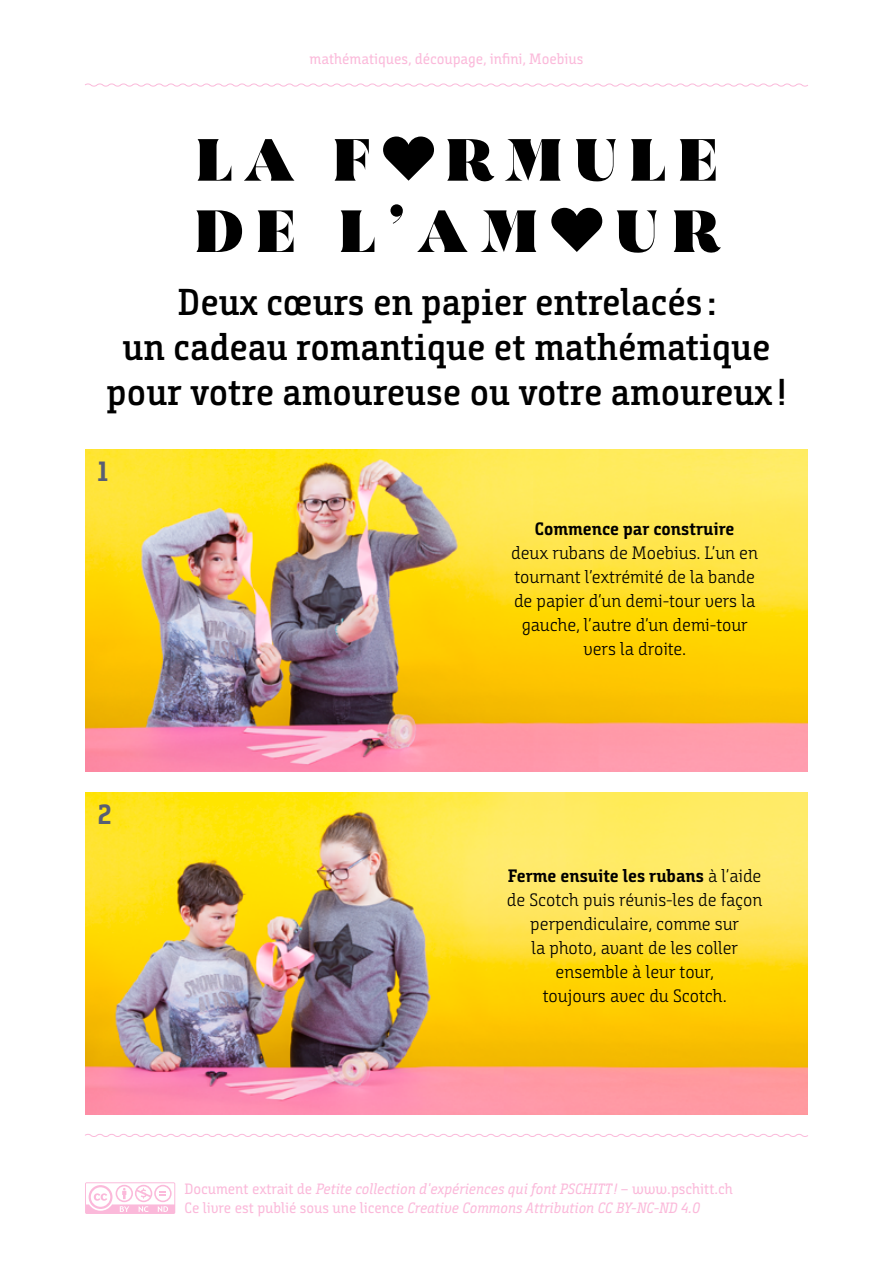
<style>
.page{position:relative;width:893px;height:1263px;background:#fff}
.page>*{position:absolute;margin:0;border:0;box-sizing:border-box;transform-origin:0 0}
.t1{font:59.4px/71.2px "MADE Bruno";letter-spacing:.185em;color:#000}
.t2{font:600 37.5px/45px "Bunday Slab";color:#000;text-align:center}
.t3{font:27.9px "Bunday Slab Bold Up";color:#585e74}
.t4{font:18px/24px "Bunday Slab Semi Light Up";color:#000;text-align:center}
.t5{font:18px "Bunday Slab Bold Up";color:#000}
.t6{font:italic 15px/19.5px "Bunday Slab";color:#fbb9da}
.t7{font:15px "Bunday Slab Regular Up";color:#fbb9da}
.s1{font-family:"Bunday Slab Semi Light Up"}
.s2{font-family:"Bunday Slab Regular Up";font-style:normal}
</style>
<div class="page">
<img style="left:85px;top:792px;width:723px;height:322px">
<img style="left:85px;top:449px;width:723px;height:322px">
<svg style="left:85px;top:1134px;width:723px;height:3px"></svg>
<svg style="left:85px;top:83px;width:723px;height:4px"></svg>
<svg style="left:85px;top:1182px;width:90px;height:32px"></svg>
<svg style="left:383px;top:137px;width:51px;height:44px"></svg>
<svg style="left:551px;top:208px;width:51px;height:44px"></svg>
<p class="t7" style="left:309px;top:50px;width:275px">mathématiques, découpage, infini, Moebius</p>
<h1 class="t1" style="left:194px;top:126px;width:527px">LA F RMULE<br>DE L’AM</h1>
<h1 class="t1" style="left:615px;top:197px;width:107px">UR</h1>
<h2 class="t2" style="left:107px;top:279px;width:681px">Deux cœurs en papier entrelacés :<br>un cadeau romantique et mathématique pour votre amoureuse ou votre amoureux !</h2>
<h3 class="t3" style="left:98px;top:454px;width:12px">1</h3>
<h3 class="t3" style="left:98px;top:797px;width:15px">2</h3>
<p class="t5" style="left:535px;top:518px;width:201px">Commence par construire</p>
<p class="t4" style="left:511px;top:541px;width:248px">deux rubans de Moebius. L’un en tournant l’extrémité de la bande de papier d’un demi-tour vers la gauche, l’autre d’un demi-tour vers la droite.</p>
<p class="t5" style="left:508px;top:864px;width:255px">Ferme ensuite les rubans <span class="s1">à l’aide</span></p>
<p class="t4" style="left:507px;top:887px;width:257px">de Scotch puis réunis-les de façon perpendiculaire, comme sur<br>la photo, avant de les coller ensemble à leur tour,<br>toujours avec du Scotch.</p>
<p class="t6" style="left:184px;top:1178px;width:550px"><span class="s2">Document extrait de</span> Petite collection d'expériences qui font PSCHITT ! <span class="s2">– www.pschitt.ch<br>Ce livre est publié sous une licence</span> Creative Commons Attribution CC BY-NC-ND 4.0</p>
</div>
